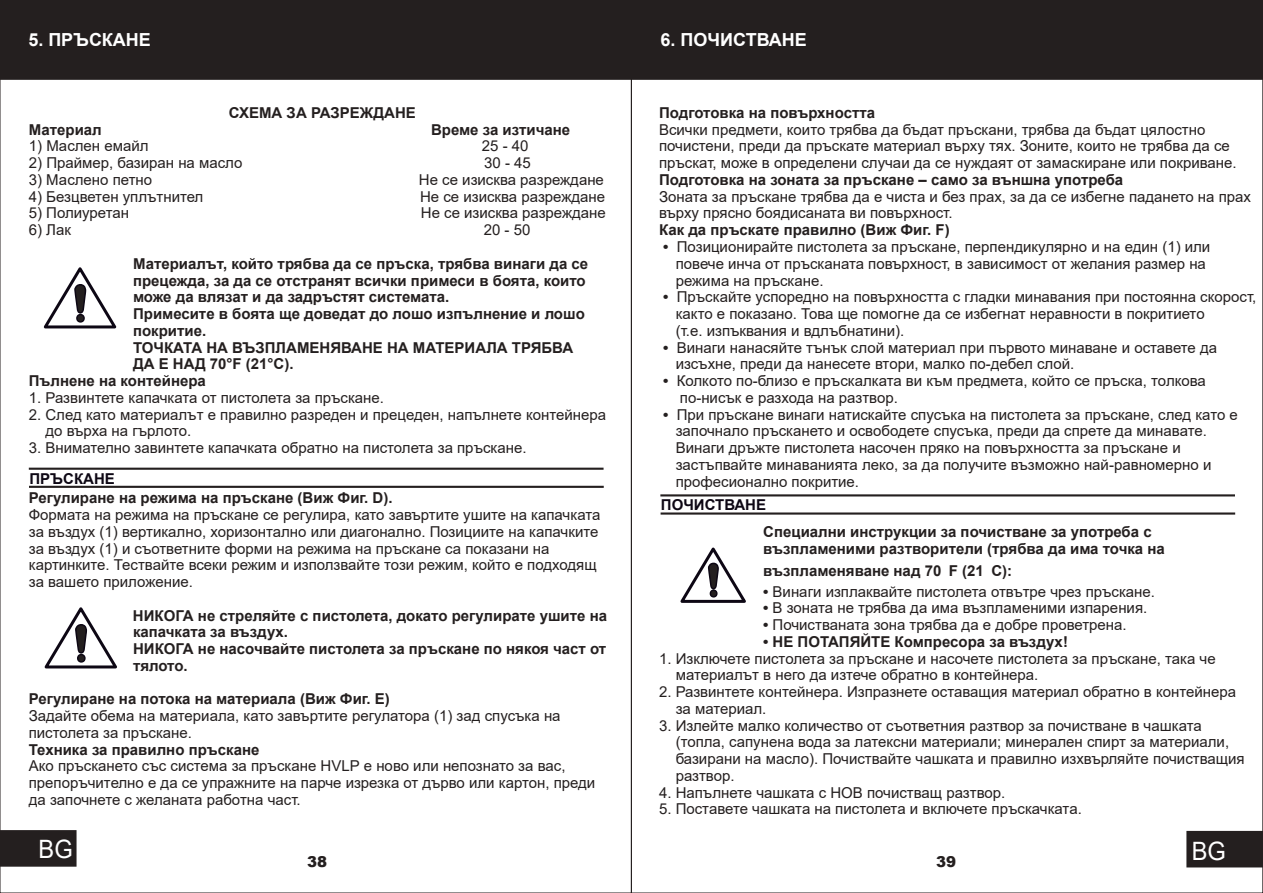
<style>
.page{position:relative;width:1263px;height:893px;background:#fff}
.page>*{position:absolute;margin:0;border:0;box-sizing:border-box;transform-origin:0 0}
.t1{font:25.35px "Arial";color:#fff;scale:.93 1}
.t2{font:700 18px "Arial";color:#fff}
.t3{font:15px/16.8px "Arial";color:#241f1f}
.t4{font:700 15px/16.8px "Arial";color:#241f1f}
.t5{font:700 15px "Arial";color:#0d0714}
.t6{font:900 15px "Arial";color:#241f1f}
.s1{font-weight:700}
</style>
<div class="page">
<div style="left:2px;top:2px;width:627px;height:78px;background:#241f1f"></div>
<svg style="left:28px;top:467px;width:576px;height:3px;background:#636060"></svg>
<svg style="left:29px;top:485px;width:575px;height:3px;background:#635f5f"></svg>
<svg style="left:43px;top:267px;width:74px;height:62px"></svg>
<svg style="left:44px;top:607px;width:73px;height:62px"></svg>
<div style="left:0;top:830px;width:77px;height:37px;background:#241f1f"></div>
<div style="left:633px;top:2px;width:628px;height:78px;background:#241f1f"></div>
<svg style="left:660px;top:494px;width:575px;height:3px;background:#635f5f"></svg>
<svg style="left:660px;top:512px;width:576px;height:3px;background:#636060"></svg>
<svg style="left:680px;top:547px;width:66px;height:56px"></svg>
<div style="left:1186px;top:831px;width:77px;height:36px;background:#241f1f"></div>
<p class="t2" style="left:28px;top:33px;width:124px">5. ПРЪСКАНЕ</p>
<p class="t4" style="left:229px;top:106px;width:188px">СХЕМА ЗА РАЗРЕЖДАНЕ</p>
<p class="t4" style="left:29px;top:122px;width:74px">Материал</p>
<p class="t4" style="left:431px;top:122px;width:141px">Време за изтичане</p>
<p class="t3" style="left:29px;top:139px;width:121px">1) Маслен емайл</p>
<p class="t3" style="left:482px;top:139px;width:48px">25 - 40</p>
<p class="t3" style="left:29px;top:156px;width:215px">2) Праймер, базиран на масло</p>
<p class="t3" style="left:484px;top:156px;width:48px">30 - 45</p>
<p class="t3" style="left:29px;top:173px;width:125px">3) Маслено петно</p>
<p class="t3" style="left:419px;top:173px;width:187px">Не се изисква разреждане</p>
<p class="t3" style="left:29px;top:189px;width:176px">4) Безцветен уплътнител</p>
<p class="t3" style="left:420px;top:189px;width:187px">Не се изисква разреждане</p>
<p class="t3" style="left:29px;top:206px;width:102px">5) Полиуретан</p>
<p class="t3" style="left:421px;top:206px;width:187px">Не се изисква разреждане</p>
<p class="t3" style="left:29px;top:223px;width:44px">6) Лак</p>
<p class="t3" style="left:484px;top:223px;width:48px">20 - 50</p>
<p class="t4" style="left:133px;top:256px;width:457px">Материалът, който трябва да се пръска, трябва винаги да се</p>
<p class="t4" style="left:133px;top:273px;width:454px">прецежда, за да се отстранят всички примеси в боята, които</p>
<p class="t4" style="left:133px;top:290px;width:318px">може да влязат и да задръстят системата.</p>
<p class="t4" style="left:133px;top:307px;width:453px">Примесите в боята ще доведат до лошо изпълнение и лошо</p>
<p class="t4" style="left:133px;top:323px;width:75px">покритие.</p>
<p class="t4" style="left:133px;top:340px;width:442px">ТОЧКАТА НА ВЪЗПЛАМЕНЯВАНЕ НА МАТЕРИАЛА ТРЯБВА</p>
<p class="t4" style="left:133px;top:357px;width:162px">ДА Е НАД 70°F (21°C).</p>
<p class="t4" style="left:29px;top:374px;width:179px">Пълнене на контейнера</p>
<p class="t3" style="left:29px;top:390px;width:357px">1. Развинтете капачката от пистолета за пръскане.</p>
<p class="t3" style="left:45px;top:407px;width:562px;text-indent:-17px">2. След като материалът е правилно разреден и прецеден, напълнете контейнера до върха на гърлото.</p>
<p class="t3" style="left:29px;top:441px;width:499px">3. Внимателно завинтете капачката обратно на пистолета за пръскане.</p>
<p class="t4" style="left:29px;top:491px;width:365px">Регулиране на режима на пръскане (Виж Фиг. D).</p>
<p class="t3" style="left:29px;top:508px;width:573px">Формата на режима на пръскане се регулира, като завъртите ушите на капачката за въздух (1) вертикално, хоризонтално или диагонално. Позициите на капачките за въздух (1) и съответните форми на режима на пръскане са показани на картинките. Тествайте всеки режим и използвайте този режим, който е подходящ за вашето приложение.</p>
<p class="t4" style="left:133px;top:608px;width:476px">НИКОГА не стреляйте с пистолета, докато регулирате ушите на капачката за въздух.<br>НИКОГА не насочвайте пистолета за пръскане по някоя част от тялото.</p>
<p class="t4" style="left:29px;top:692px;width:363px">Регулиране на потока на материала (Виж Фиг. E)</p>
<p class="t3" style="left:29px;top:709px;width:533px">Задайте обема на материала, като завъртите регулатора (1) зад спусъка на пистолета за пръскане.</p>
<p class="t4" style="left:29px;top:742px;width:232px">Техника за правилно пръскане</p>
<p class="t3" style="left:29px;top:759px;width:568px">Ако пръскането със система за пръскане HVLP е ново или непознато за вас, препоръчително е да се упражните на парче изрезка от дърво или картон, преди да започнете с желаната работна част.</p>
<h1 class="t1" style="left:39px;top:839px;width:38px">BG</h1>
<p class="t5" style="left:29px;top:473px;width:87px">ПРЪСКАНЕ</p>
<p class="t6" style="left:307px;top:856px;width:22px">38</p>
<p class="t2" style="left:661px;top:33px;width:148px">6. ПОЧИСТВАНЕ</p>
<p class="t4" style="left:659px;top:106px;width:217px">Подготовка на повърхността</p>
<p class="t3" style="left:659px;top:122px;width:579px">Всички предмети, които трябва да бъдат пръскани, трябва да бъдат цялостно почистени, преди да пръскате материал върху тях. Зоните, които не трябва да се пръскат, може в определени случаи да се нуждаят от замаскиране или покриване.</p>
<p class="t4" style="left:659px;top:173px;width:466px">Подготовка на зоната за пръскане – само за външна употреба</p>
<p class="t3" style="left:659px;top:189px;width:593px">Зоната за пръскане трябва да е чиста и без прах, за да се избегне падането на прах върху прясно боядисаната ви повърхност.</p>
<p class="t4" style="left:659px;top:223px;width:292px">Как да пръскате правилно (Виж Фиг. F)</p>
<p class="t3" style="left:676px;top:240px;width:536px;text-indent:-13px"><span class="s1">•</span> Позиционирайте пистолета за пръскане, перпендикулярно и на един (1) или повече инча от пръсканата повърхност, в зависимост от желания размер на режима на пръскане.</p>
<p class="t3" style="left:676px;top:290px;width:582px;text-indent:-13px"><span class="s1">•</span> Пръскайте успоредно на повърхността с гладки минавания при постоянна скорост, както е показано. Това ще помогне да се избегнат неравности в покритието<br>(т.е. изпъквания и вдлъбнатини).</p>
<p class="t3" style="left:676px;top:340px;width:543px;text-indent:-13px"><span class="s1">•</span> Винаги нанасяйте тънък слой материал при първото минаване и оставете да изсъхне, преди да нанесете втори, малко по-дебел слой.</p>
<p class="t3" style="left:680px;top:374px;width:528px;text-indent:-17px"><span class="s1">•</span> Колкото по-близо е пръскалката ви към предмета, който се пръска, толкова по-нисък е разхода на разтвор.</p>
<p class="t3" style="left:676px;top:407px;width:564px;text-indent:-12px"><span class="s1">•</span> При пръскане винаги натискайте спусъка на пистолета за пръскане, след като е започнало пръскането и освободете спусъка, преди да спрете да минавате.<br>Винаги дръжте пистолета насочен пряко на повърхността за пръскане и застъпвайте минаванията леко, за да получите възможно най-равномерно и професионално покритие.</p>
<p class="t4" style="left:763px;top:525px;width:403px">Специални инструкции за почистване за употреба с възпламеними разтворители (трябва да има точка на</p>
<p class="t4" style="left:763px;top:563px;width:250px">възпламеняване над 70 F (21 С):</p>
<p class="t3" style="left:763px;top:584px;width:393px"><span class="s1">•</span> Винаги изплаквайте пистолета отвътре чрез пръскане.</p>
<p class="t3" style="left:763px;top:601px;width:385px"><span class="s1">•</span> В зоната не трябва да има възпламеними изпарения.</p>
<p class="t3" style="left:763px;top:618px;width:365px"><span class="s1">•</span> Почистваната зона трябва да е добре проветрена.</p>
<p class="t4" style="left:763px;top:634px;width:306px">• НЕ ПОТАПЯЙТЕ Компресора за въздух!</p>
<p class="t3" style="left:676px;top:651px;width:541px;text-indent:-17px">1. Изключете пистолета за пръскане и насочете пистолета за пръскане, така че материалът в него да изтече обратно в контейнера.</p>
<p class="t3" style="left:676px;top:685px;width:562px;text-indent:-17px">2. Развинтете контейнера. Изпразнете оставащия материал обратно в контейнера за материал.</p>
<p class="t3" style="left:676px;top:718px;width:570px;text-indent:-17px">3. Излейте малко количество от съответния разтвор за почистване в чашката (топла, сапунена вода за латексни материали; минерален спирт за материали, базирани на масло). Почиствайте чашката и правилно изхвърляйте почистващия разтвор.</p>
<p class="t3" style="left:659px;top:785px;width:348px">4. Напълнете чашката с НОВ почистващ разтвор.</p>
<p class="t3" style="left:659px;top:802px;width:424px">5. Поставете чашката на пистолета и включете пръскачката.</p>
<p class="t6" style="left:936px;top:857px;width:22px">39</p>
<p class="t5" style="left:661px;top:499px;width:107px">ПОЧИСТВАНЕ</p>
<h1 class="t1" style="left:1192px;top:841px;width:38px">BG</h1>
</div>
